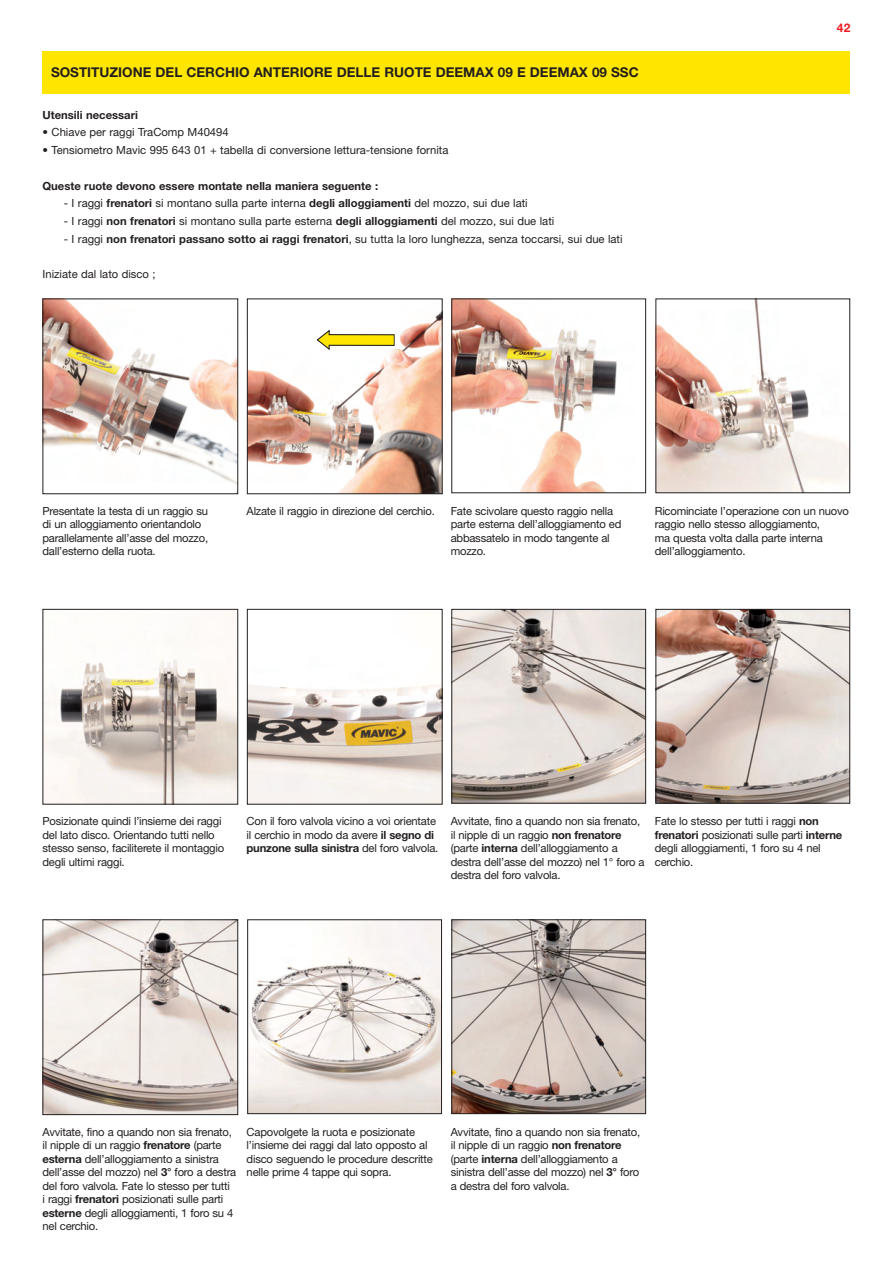
<style>
.page{position:relative;width:893px;height:1263px;background:#fff}
.page>*{position:absolute;margin:0;border:0;box-sizing:border-box;transform-origin:0 0}
.t1{font:700 13.5px "Helvetica Neue";color:#231f20}
.t2{font:700 12px "Helvetica Neue";color:#ee1d23}
.t3{font:11.25px/13.5px "Helvetica Neue";letter-spacing:-.02em;color:#231f20}
.t4{font:11.25px "Helvetica Neue";color:#231f20}
.t5{font:700 11.25px "Helvetica Neue";color:#231f20}
.s1{font-weight:700}
</style>
<div class="page">
<img style="left:45px;top:300px;width:191px;height:185px">
<div style="left:43px;top:298px;width:195px;height:196px;border:1px solid #231f20"></div>
<img style="left:45px;top:611px;width:191px;height:191px">
<div style="left:43px;top:609px;width:195px;height:195px;border:1px solid #231f20"></div>
<img style="left:45px;top:921px;width:191px;height:192px">
<div style="left:43px;top:919px;width:195px;height:196px;border:1px solid #231f20"></div>
<img style="left:249px;top:311px;width:192px;height:181px">
<div style="left:247px;top:298px;width:196px;height:196px;border:1px solid #231f20"></div>
<img style="left:249px;top:684px;width:192px;height:118px">
<div style="left:247px;top:609px;width:196px;height:195px;border:1px solid #231f20"></div>
<img style="left:453px;top:300px;width:164px;height:191px">
<div style="left:451px;top:298px;width:195px;height:195px;border:1px solid #231f20"></div>
<img style="left:453px;top:611px;width:191px;height:190px">
<div style="left:451px;top:609px;width:195px;height:194px;border:1px solid #231f20"></div>
<img style="left:249px;top:921px;width:191px;height:191px">
<div style="left:247px;top:919px;width:195px;height:195px;border:1px solid #231f20"></div>
<img style="left:657px;top:300px;width:191px;height:191px">
<img style="left:657px;top:611px;width:191px;height:190px">
<div style="left:655px;top:609px;width:195px;height:194px;border:1px solid #231f20"></div>
<img style="left:453px;top:921px;width:191px;height:191px">
<div style="left:451px;top:919px;width:195px;height:195px;border:1px solid #231f20"></div>
<div style="left:43px;top:51px;width:807px;height:43px;background:#ffe601"></div>
<svg style="left:316px;top:329px;width:79px;height:21px"></svg>
<p class="t1" style="left:51px;top:67px;width:589px">SOSTITUZIONE DEL CERCHIO ANTERIORE DELLE RUOTE DEEMAX 09 E DEEMAX 09 SSC</p>
<p class="t5" style="left:43px;top:111px;width:97px">Utensili necessari</p>
<p class="t4" style="left:43px;top:128px;width:188px">• Chiave per raggi TraComp M40494</p>
<p class="t4" style="left:43px;top:146px;width:407px">• Tensiometro Mavic 995 643 01 + tabella di conversione lettura-tensione fornita</p>
<p class="t5" style="left:43px;top:182px;width:337px">Queste ruote devono essere montate nella maniera seguente :</p>
<p class="t4" style="left:64px;top:199px;width:465px">- I raggi <span class="s1">frenatori</span> si montano sulla parte interna <span class="s1">degli alloggiamenti</span> del mozzo, sui due lati</p>
<p class="t4" style="left:64px;top:217px;width:492px">- I raggi <span class="s1">non frenatori</span> si montano sulla parte esterna <span class="s1">degli alloggiamenti</span> del mozzo, sui due lati</p>
<p class="t4" style="left:64px;top:235px;width:560px">- I raggi <span class="s1">non frenatori passano sotto ai raggi frenatori</span>, su tutta la loro lunghezza, senza toccarsi, sui due lati</p>
<p class="t4" style="left:43px;top:270px;width:115px">Iniziate dal lato disco ;</p>
<p class="t2" style="left:837px;top:23px;width:15px">42</p>
<p class="t3" style="left:43px;top:505px;width:167px">Presentate la testa di un raggio su di un alloggiamento orientandolo parallelamente all’asse del mozzo, dall’esterno della ruota.</p>
<p class="t3" style="left:247px;top:505px;width:190px">Alzate il raggio in direzione del cerchio.</p>
<p class="t3" style="left:451px;top:505px;width:172px">Fate scivolare questo raggio nella parte esterna dell’alloggiamento ed abbassatelo in modo tangente al mozzo.</p>
<p class="t3" style="left:655px;top:505px;width:196px">Ricominciate l’operazione con un nuovo raggio nello stesso alloggiamento,<br>ma questa volta dalla parte interna dell’alloggiamento.</p>
<p class="t3" style="left:43px;top:816px;width:183px">Posizionate quindi l’insieme dei raggi del lato disco. Orientando tutti nello stesso senso, faciliterete il montaggio degli ultimi raggi.</p>
<p class="t3" style="left:247px;top:816px;width:193px">Con il foro valvola vicino a voi orientate il cerchio in modo da avere <span class="s1">il segno di punzone sulla sinistra</span> del foro valvola.</p>
<p class="t3" style="left:451px;top:816px;width:195px">Avvitate, fino a quando non sia frenato, il nipple di un raggio <span class="s1">non frenatore </span>(parte <span class="s1">interna</span> dell’alloggiamento a destra dell’asse del mozzo) nel 1° foro a destra del foro valvola.</p>
<p class="t3" style="left:655px;top:816px;width:189px">Fate lo stesso per tutti i raggi <span class="s1">non frenatori</span> posizionati sulle parti <span class="s1">interne </span>degli alloggiamenti, 1 foro su 4 nel cerchio.</p>
<p class="t3" style="left:43px;top:1126px;width:195px">Avvitate, fino a quando non sia frenato, il nipple di un raggio <span class="s1">frenatore</span> (parte <span class="s1">esterna</span> dell’alloggiamento a sinistra dell’asse del mozzo) nel <span class="s1">3°</span> foro a destra del foro valvola. Fate lo stesso per tutti<br>i raggi <span class="s1">frenatori</span> posizionati sulle parti <span class="s1">esterne</span> degli alloggiamenti, 1 foro su 4 nel cerchio.</p>
<p class="t3" style="left:247px;top:1126px;width:188px">Capovolgete la ruota e posizionate l’insieme dei raggi dal lato opposto al disco seguendo le procedure descritte nelle prime 4 tappe qui sopra.</p>
<p class="t3" style="left:451px;top:1126px;width:191px">Avvitate, fino a quando non sia frenato, il nipple di un raggio <span class="s1">non frenatore </span>(parte <span class="s1">interna</span> dell’alloggiamento a sinistra dell’asse del mozzo) nel <span class="s1">3°</span> foro a destra del foro valvola.</p>
</div>
